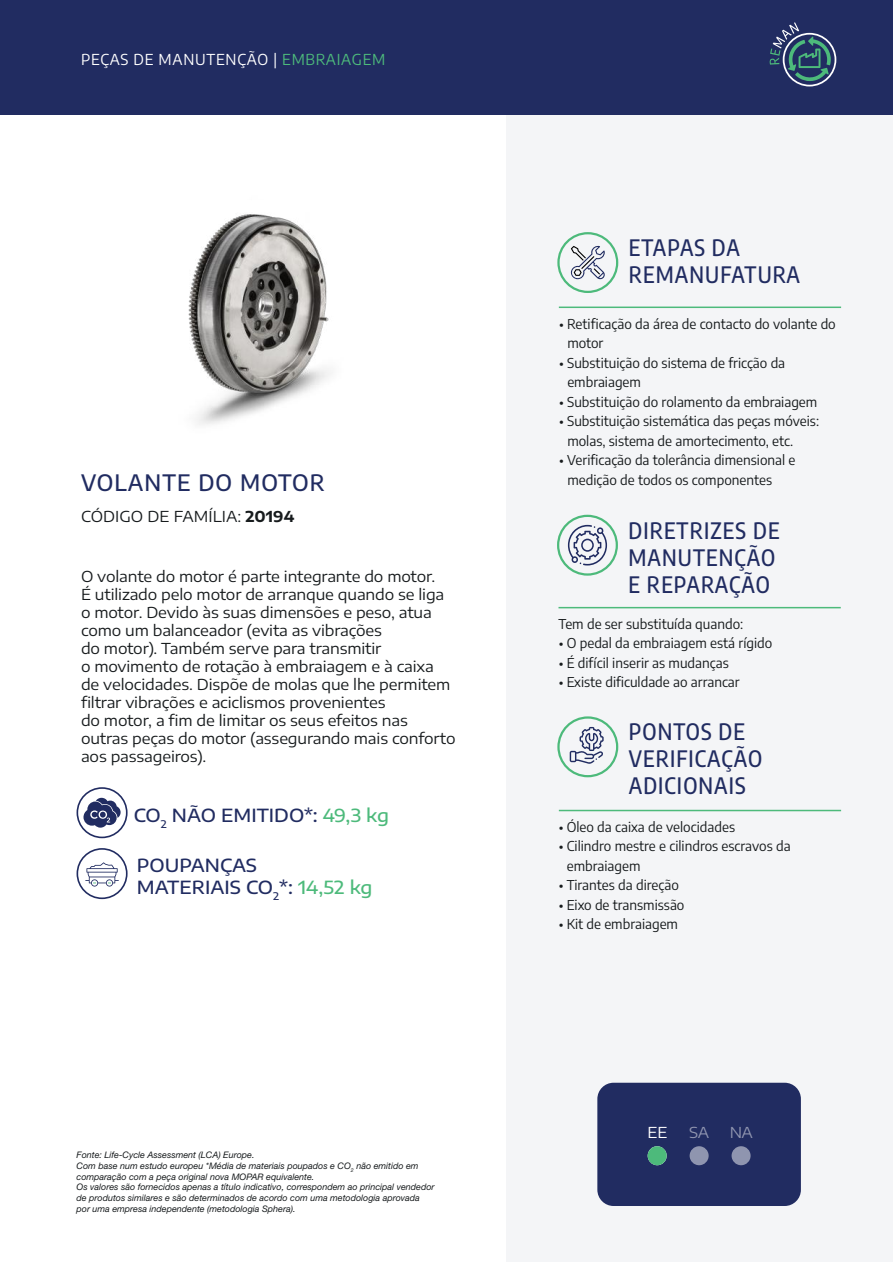
<style>
.page{position:relative;width:893px;height:1263px;background:#fff}
.page>*{position:absolute;margin:0;border:0;box-sizing:border-box;transform-origin:0 0}
.t1{font:500 22.5px/27px "Encode Sans Condensed";letter-spacing:.05em;color:#212c61}
.t2{font:500 22.5px "Encode Sans";letter-spacing:.05em;color:#212c61}
.t3{font:500 18px/21.6px "Encode Sans Expanded";color:#212c61}
.t4{font:15px/18px "Encode Sans Expanded";letter-spacing:-.01em;color:#171b1d}
.t5{font:15px "Encode Sans";letter-spacing:.05em;color:#fff}
.t6{font:15px "Encode Sans Expanded";color:#fff}
.t7{font:13.5px/19.5px "Encode Sans";color:#171b1d}
.t8{font:italic 9px/10.8px "Helvetica Neue LT Pro";color:#171b1d}
.s1{color:#4dba7b}
.s2{font-weight:700}
</style>
<div class="page">
<div style="left:506px;top:114px;width:386px;height:1148px;background:#f4f5f7"></div>
<div style="left:597px;top:1083px;width:204px;height:123px;background:#212c61;border-radius:16px"></div>
<svg style="left:77px;top:788px;width:50px;height:49px"></svg>
<div style="left:77px;top:787px;width:51px;height:51px;border:2px solid #212c61;border-radius:50%"></div>
<svg style="left:83px;top:798px;width:38px;height:30px"></svg>
<div style="left:77px;top:848px;width:51px;height:51px;border:2px solid #212c61;border-radius:50%"></div>
<svg style="left:85px;top:862px;width:34px;height:24px"></svg>
<div style="left:0;top:0;width:893px;height:115px;background:#212c61"></div>
<svg style="left:770px;top:22px;width:66px;height:64px"></svg>
<div style="left:732px;top:1146px;width:19px;height:19px;background:#8f95af;border-radius:50%"></div>
<div style="left:690px;top:1146px;width:19px;height:19px;background:#8f95af;border-radius:50%"></div>
<img style="left:188px;top:214px;width:143px;height:211px">
<svg style="left:571px;top:245px;width:34px;height:35px"></svg>
<div style="left:557px;top:232px;width:61px;height:61px;border:2px solid #4dba7b;border-radius:50%"></div>
<hr style="left:559px;top:307px;width:282px;height:1px;background:#4dba7b">
<div style="left:557px;top:515px;width:61px;height:61px;border:2px solid #4dba7b;border-radius:50%"></div>
<svg style="left:568px;top:525px;width:39px;height:40px"></svg>
<hr style="left:558px;top:607px;width:283px;height:1px;background:#4dba7b">
<div style="left:557px;top:716px;width:61px;height:61px;border:2px solid #4dba7b;border-radius:50%"></div>
<svg style="left:570px;top:727px;width:34px;height:37px"></svg>
<hr style="left:559px;top:810px;width:282px;height:1px;background:#4dba7b">
<div style="left:648px;top:1146px;width:19px;height:19px;background:#4dba7b;border-radius:50%"></div>
<p class="t5" style="left:81px;top:49px;width:306px">PEÇAS DE MANUTENÇÃO | <span class="s1">EMBRAIAGEM</span></p>
<h1 class="t2" style="left:81px;top:467px;width:245px">VOLANTE DO MOTOR</h1>
<p class="t4" style="left:81px;top:506px;width:215px">CÓDIGO DE FAMÍLIA: <span class="s2">20194</span></p>
<p class="t4" style="left:81px;top:567px;width:376px">O volante do motor é parte integrante do motor.<br>É utilizado pelo motor de arranque quando se liga o motor. Devido às suas dimensões e peso, atua como um balanceador (evita as vibrações<br>do motor). Também serve para transmitir<br>o movimento de rotação à embraiagem e à caixa de velocidades. Dispõe de molas que lhe permitem filtrar vibrações e aciclismos provenientes<br>do motor, a fim de limitar os seus efeitos nas outras peças do motor (assegurando mais conforto aos passageiros).</p>
<h2 class="t3" style="left:134px;top:803px;width:257px">CO<sub>2</sub> NÃO EMITIDO*: <span class="s1">49,3 kg</span></h2>
<h2 class="t3" style="left:137px;top:854px;width:237px">POUPANÇAS<br>MATERIAIS CO<sub>2</sub>*: <span class="s1">14,52 kg</span></h2>
<p class="t8" style="left:77px;top:1149px;width:360px">Fonte: Life-Cycle Assessment (LCA) Europe.<br>Com base num estudo europeu *Média de materiais poupados e CO<sub>2</sub> não emitido em comparação com a peça original nova MOPAR equivalente.<br>Os valores são fornecidos apenas a título indicativo, correspondem ao principal vendedor de produtos similares e são determinados de acordo com uma metodologia aprovada por uma empresa independente (metodologia Sphera).</p>
<h1 class="t1" style="left:629px;top:233px;width:173px">ETAPAS DA<br>REMANUFATURA</h1>
<p class="t7" style="left:567px;top:313px;width:270px;text-indent:-8px">• Retificação da área de contacto do volante do motor</p>
<p class="t7" style="left:567px;top:352px;width:219px;text-indent:-8px">• Substituição do sistema de fricção da embraiagem</p>
<p class="t7" style="left:559px;top:391px;width:260px">• Substituição do rolamento da embraiagem</p>
<p class="t7" style="left:567px;top:411px;width:253px;text-indent:-8px">• Substituição sistemática das peças móveis: molas, sistema de amortecimento, etc.</p>
<p class="t7" style="left:567px;top:450px;width:230px;text-indent:-8px">• Verificação da tolerância dimensional e medição de todos os componentes</p>
<h1 class="t1" style="left:628px;top:516px;width:152px">DIRETRIZES DE<br>MANUTENÇÃO<br>E REPARAÇÃO</h1>
<p class="t7" style="left:558px;top:613px;width:186px">Tem de ser substituída quando:</p>
<p class="t7" style="left:559px;top:633px;width:215px">• O pedal da embraiagem está rígido</p>
<p class="t7" style="left:559px;top:652px;width:172px">• É difícil inserir as mudanças</p>
<p class="t7" style="left:559px;top:672px;width:183px">• Existe dificuldade ao arrancar</p>
<h1 class="t1" style="left:629px;top:717px;width:135px">PONTOS DE<br>VERIFICAÇÃO<br>ADICIONAIS</h1>
<p class="t7" style="left:559px;top:816px;width:178px">• Óleo da caixa de velocidades</p>
<p class="t7" style="left:567px;top:836px;width:225px;text-indent:-8px">• Cilindro mestre e cilindros escravos da embraiagem</p>
<p class="t7" style="left:559px;top:875px;width:122px">• Tirantes da direção</p>
<p class="t7" style="left:559px;top:894px;width:127px">• Eixo de transmissão</p>
<p class="t7" style="left:559px;top:914px;width:121px">• Kit de embraiagem</p>
<p class="t6" style="left:647px;top:1122px;width:22px">EE</p>
<p class="t6" style="left:689px;top:1122px;width:22px">SA</p>
<p class="t6" style="left:729px;top:1122px;width:25px">NA</p>
</div>
